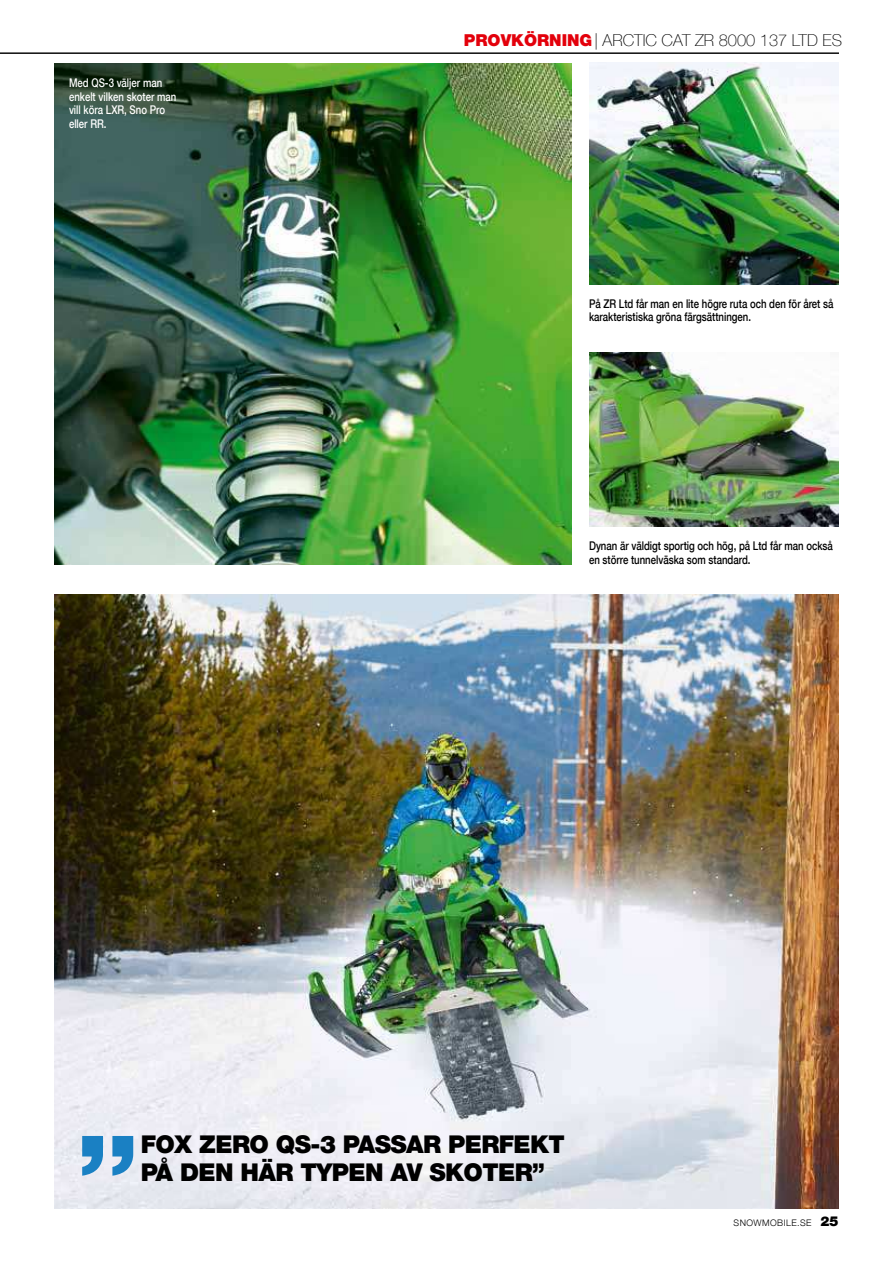
<style>
.page{position:relative;width:893px;height:1263px;background:#fff}
.page>*{position:absolute;margin:0;border:0;box-sizing:border-box;transform-origin:0 0}
.t1{font:900 24.45px/27.9px "Helvetica Neue LT Com";letter-spacing:-.025em;color:#000}
.t2{font:100 16.35px "Helvetica Neue LT Com";color:#000}
.t3{font:500 12px/13.5px "Helvetica Neue LT Com";color:#000;scale:.8 1}
.t4{font:500 12px/13.5px "Helvetica Neue LT Com";color:#fff;scale:.8 1}
.t5{font:300 9px "Helvetica Neue LT Com";letter-spacing:.05em;color:#000}
.s1{font-weight:900;color:#e3000b}
.s2{font-weight:900;font-size:13.5px}
</style>
<div class="page">
<hr style="left:0;top:53px;width:839px;height:1px;background:#000">
<img style="left:54px;top:594px;width:785px;height:615px">
<svg style="left:82px;top:1136px;width:51px;height:40px;background:#66a7d4"></svg>
<img style="left:54px;top:64px;width:517px;height:500px">
<img style="left:589px;top:63px;width:250px;height:221px">
<img style="left:589px;top:352px;width:250px;height:175px">
<p class="t4" style="left:69px;top:77px;width:136px">Med QS-3 väljer man enkelt vilken skoter man vill köra LXR, Sno Pro eller RR.</p>
<h2 class="t2" style="left:464px;top:33px;width:380px"><span class="s1">PROVKÖRNING</span>| ARCTIC CAT ZR 8000 137 LTD ES</h2>
<p class="t3" style="left:589px;top:297px;width:307px">På ZR Ltd får man en lite högre ruta och den för året så karakteristiska gröna färgsättningen.</p>
<p class="t3" style="left:589px;top:540px;width:306px">Dynan är väldigt sportig och hög, på Ltd får man också en större tunnelväska som standard.</p>
<h1 class="t1" style="left:141px;top:1131px;width:426px">FOX ZERO QS-3 PASSAR PERFEKT<br>PÅ DEN HÄR TYPEN AV SKOTER”</h1>
<p class="t5" style="left:733px;top:1219px;width:106px">SNOWMOBILE.SE <span class="s2">25</span></p>
</div>
